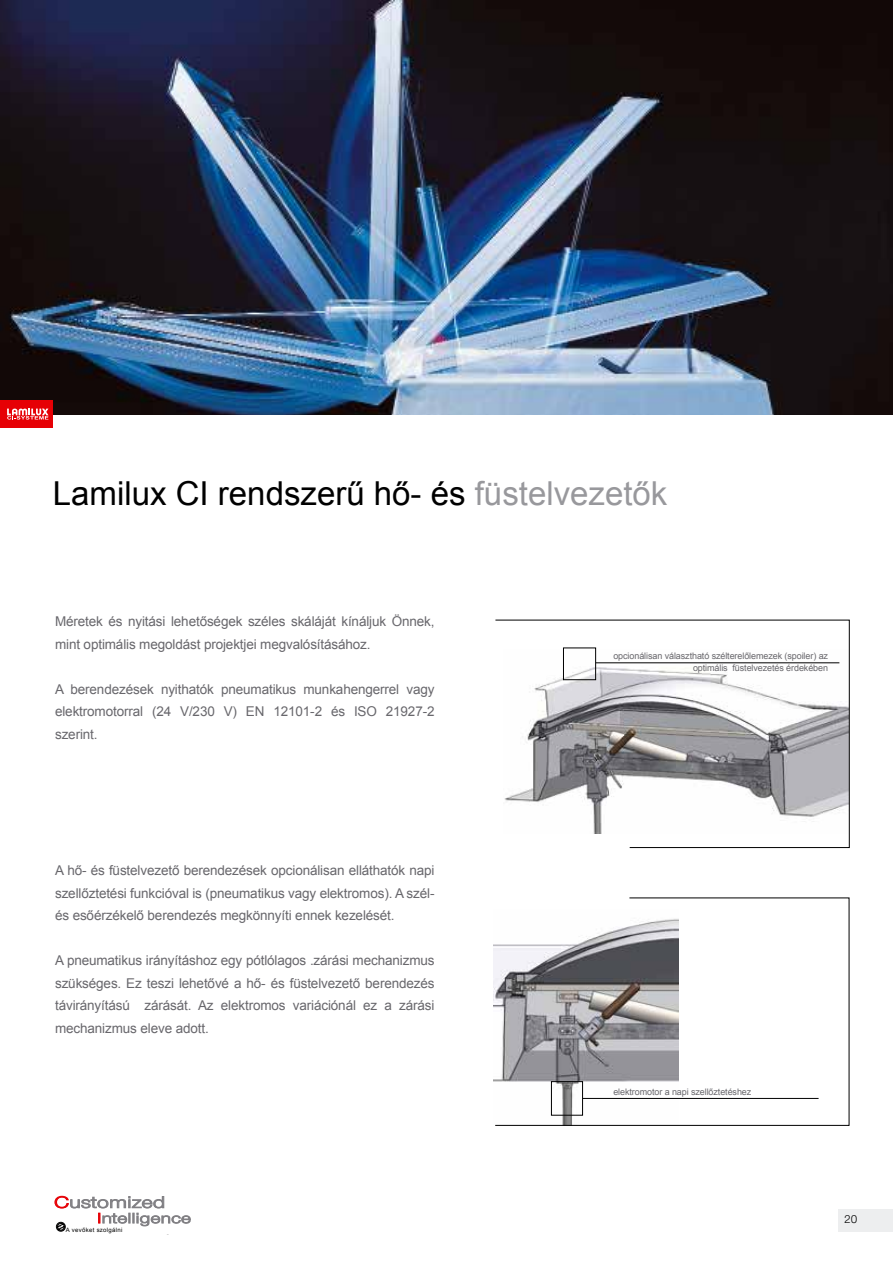
<style>
.page{position:relative;width:893px;height:1263px;background:#fff}
.page>*{position:absolute;margin:0;border:0;box-sizing:border-box;transform-origin:0 0}
.t1{font:33px "Arial";color:#000}
.t2{font:13.5px/22.5px "Arial";letter-spacing:-.01em;color:#68676c;text-align:justify}
.t3{font:12px "Nimbus Sans Novus T";color:#000}
.t4{font:9px/12px "Arial";letter-spacing:-.01em;color:#68676c;text-align:right}
.t5{font:6px "Arial";letter-spacing:.05em;color:#000}
.s1{color:#98989c}
</style>
<div class="page">
<img style="left:0;top:0;width:893px;height:414px">
<svg style="left:495px;top:619px;width:355px;height:229px"></svg>
<svg style="left:494px;top:897px;width:356px;height:229px"></svg>
<svg style="left:55px;top:1196px;width:136px;height:35px"></svg>
<div style="left:0;top:400px;width:52px;height:28px;background:#e60005"></div>
<svg style="left:7px;top:409px;width:42px;height:10px"></svg>
<hr style="left:583px;top:1098px;width:236px;height:1px;background:#000">
<hr style="left:596px;top:662px;width:243px;height:1px;background:#000">
<div style="left:563px;top:648px;width:33px;height:32px;border:1px solid #000"></div>
<div style="left:551px;top:1081px;width:32px;height:34px;border:1px solid #000"></div>
<div style="left:839px;top:1209px;width:54px;height:22px;background:#edeeef"></div>
<div style="left:66px;top:1227px;width:127px;height:7px;background:#fff"></div>
<h1 class="t1" style="left:53px;top:472px;width:616px">Lamilux CI rendszerű hő- és <span class="s1">füstelvezetők</span></h1>
<p class="t2" style="left:55px;top:611px;width:381px">Méretek és nyitási lehetőségek széles skáláját kínáljuk Önnek, mint optimális megoldást projektjei megvalósításához.</p>
<p class="t2" style="left:55px;top:678px;width:381px">A berendezések nyithatók pneumatikus munkahengerrel vagy elektromotorral (24 V/230 V) EN 12101-2 és ISO 21927-2 szerint.</p>
<p class="t4" style="left:613px;top:650px;width:216px">opcionálisan választható szélterelőlemezek (spoiler) az optimális füstelvezetés érdekében</p>
<p class="t2" style="left:55px;top:859px;width:381px">A hő- és füstelvezető berendezések opcionálisan elláthatók napi szellőztetési funkcióval is (pneumatikus vagy elektromos). A szél&shy;és esőérzékelő berendezés megkönnyíti ennek kezelését.</p>
<p class="t2" style="left:55px;top:949px;width:381px">A pneumatikus irányításhoz egy pótlólagos .zárási mechanizmus szükséges. Ez teszi lehetővé a hő- és füstelvezető berendezés távirányítású zárását. Az elektromos variációnál ez a zárási mechanizmus eleve adott.</p>
<p class="t5" style="left:66px;top:1226px;width:58px">A vevőket szolgálni</p>
<p class="t4" style="left:613px;top:1086px;width:139px">elektromotor a napi szellőztetéshez</p>
<p class="t3" style="left:844px;top:1212px;width:15px">20</p>
</div>
